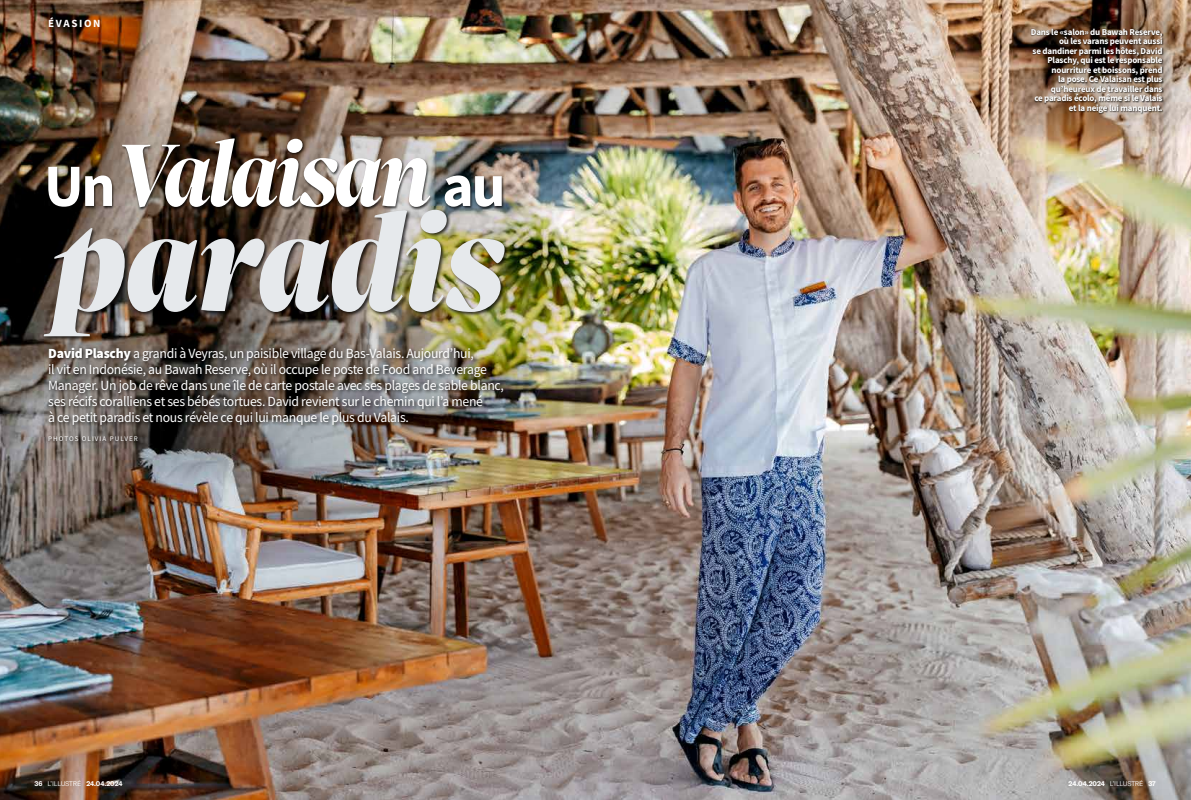
<style>
.page{position:relative;width:1191px;height:800px;background:#fff}
.page>*{position:absolute;margin:0;border:0;box-sizing:border-box;transform-origin:0 0}
.t1{font:italic 900 143px "Sole Serif Big Display";letter-spacing:-.01em;color:#e6e9ec}
.t2{font:italic 700 96px "Sole Serif Big Display";letter-spacing:-.04em;color:#fff}
.t3{font:14px/16px "Source Sans Pro";letter-spacing:-.02em;color:#fff}
.t4{font:700 11px "Source Sans Pro";letter-spacing:.15em;color:#fff}
.t5{font:700 9px/9.5px "Source Sans Pro";letter-spacing:-.02em;color:#fff;text-align:right}
.t6{font:7px "Source Sans Pro";letter-spacing:.15em;color:#fff}
.t7{font:700 6.7px "GT America";letter-spacing:-.01em;color:#fff}
.s1{font-family:"Source Sans Pro";font-style:normal;font-size:60px}
.s2{font-weight:900}
.s3{font-weight:300}
</style>
<div class="page">
<img style="left:0;top:0;width:1191px;height:799px">
<img style="left:0;top:799px;width:1191px;height:1px">
<img style="left:0;top:87px;width:579px;height:401px">
<div style="left:47px;top:137px;width:458px;height:74px;background:#000;opacity:.75"></div>
<div style="left:42px;top:208px;width:467px;height:132px;background:#000;opacity:.75"></div>
<div style="left:47px;top:345px;width:460px;height:84px;background:#000;opacity:.75"></div>
<img style="left:1016px;top:2px;width:175px;height:140px">
<div style="left:1030px;top:28px;width:133px;height:87px;background:#000;opacity:.75"></div>
<div style="left:46px;top:434px;width:95px;height:11px;background:#000;opacity:.75"></div>
<p class="t4" style="left:48px;top:16px;width:54px">ÉVASION</p>
<h2 class="t2" style="left:44px;top:112px;width:463px"><span class="s1">Un</span>Valaisan <span class="s1">au</span></h2>
<h1 class="t1" style="left:51px;top:171px;width:456px">paradis</h1>
<p class="t3" style="left:48px;top:345px;width:457px"><span class="s2">David Plaschy</span> a grandi à Veyras, un paisible village du Bas-Valais. Aujourd’hui,<br>il vit en Indonésie, au Bawah Reserve, où il occupe le poste de Food and Beverage Manager. Un job de rêve dans une île de carte postale avec ses plages de sable blanc, ses récifs coralliens et ses bébés tortues. David revient sur le chemin qui l’a mené<br>à ce petit paradis et nous révèle ce qui lui manque le plus du Valais.</p>
<p class="t6" style="left:48px;top:434px;width:91px">PHOTOS OLIVIA PULVER</p>
<p class="t5" style="left:1030px;top:27px;width:133px">Dans le «salon» du Bawah Reserve, où les varans peuvent aussi<br>se dandiner parmi les hôtes, David<br>Plaschy, qui est le responsable nourriture et boissons, prend<br>la pose. Ce Valaisan est plus qu’heureux de travailler dans<br>ce paradis écolo, même si le Valais et la neige lui manquent.</p>
<p class="t7" style="left:34px;top:779px;width:90px">36 <span class="s3">L’ILLUSTRÉ</span> 24.04.2024</p>
<p class="t7" style="left:1068px;top:779px;width:89px">24.04.2024 <span class="s3">L’ILLUSTRÉ</span> 37</p>
</div>
